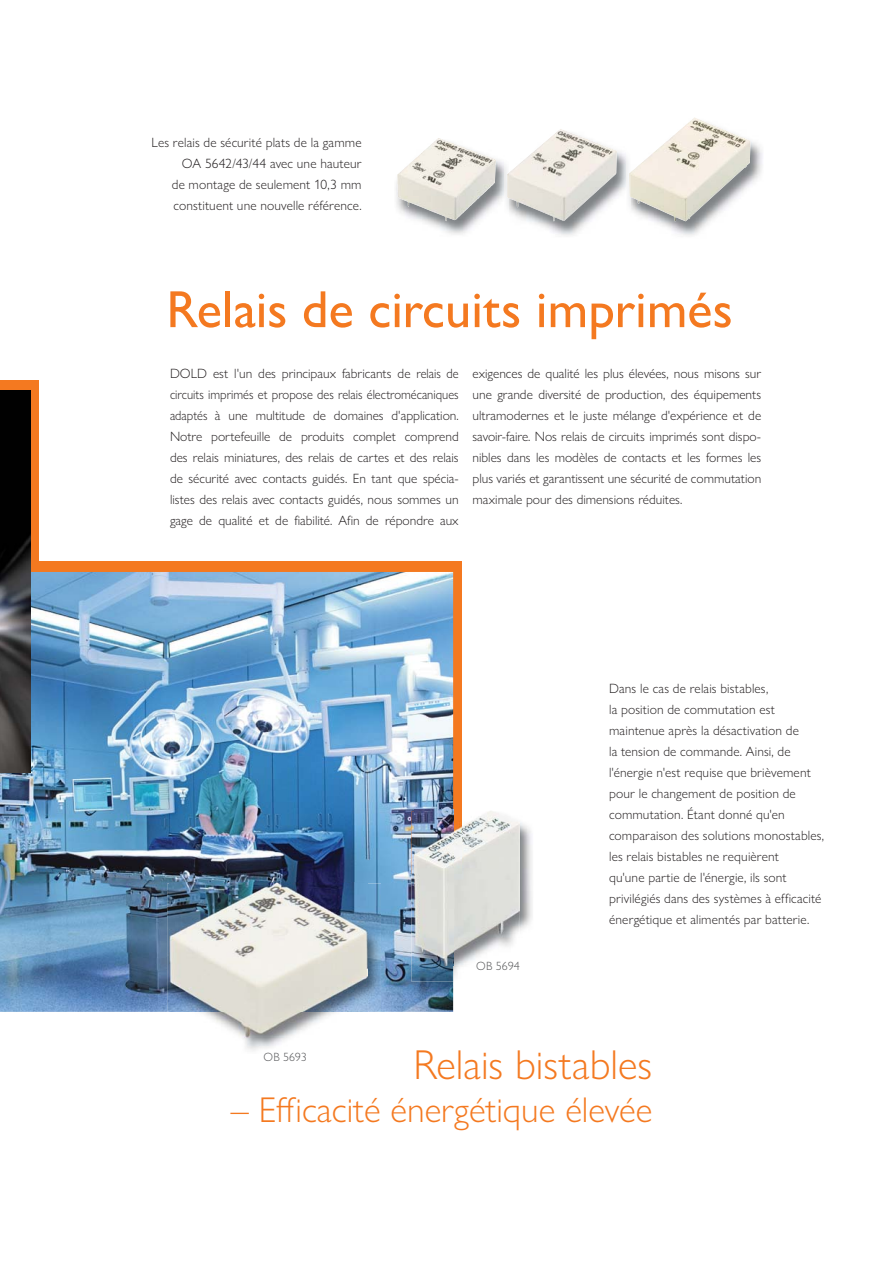
<style>
.page{position:relative;width:893px;height:1263px;background:#fff}
.page>*{position:absolute;margin:0;border:0;box-sizing:border-box;transform-origin:0 0}
.t1{font:500 52.5px "Gill Sans Nova";color:#f47920}
.t2{font:300 42px "Gill Sans Nova";color:#f47920}
.t3{font:300 36px "Gill Sans Nova";color:#f47920}
.t4{font:300 13.5px/21px "Gill Sans Nova";letter-spacing:.01em;color:#231f20;text-align:justify}
.t5{font:300 12px "Gill Sans Nova";letter-spacing:.01em;color:#58595b}
</style>
<div class="page">
<div style="left:0;top:561px;width:462px;height:313px;background:#f47920"></div>
<div style="left:0;top:381px;width:39px;height:312px;background:#f47920"></div>
<img style="left:0;top:572px;width:453px;height:440px">
<img style="left:0;top:390px;width:30px;height:383px">
<img style="left:411px;top:811px;width:121px;height:171px">
<img style="left:414px;top:810px;width:39px;height:1px">
<img style="left:414px;top:811px;width:106px;height:154px">
<img style="left:453px;top:811px;width:9px;height:63px">
<img style="left:167px;top:884px;width:214px;height:167px">
<img style="left:170px;top:882px;width:197px;height:155px">
<img style="left:396px;top:159px;width:108px;height:76px">
<img style="left:397px;top:139px;width:99px;height:82px">
<img style="left:504px;top:151px;width:122px;height:85px">
<img style="left:509px;top:130px;width:108px;height:91px">
<img style="left:507px;top:172px;width:2px;height:26px">
<img style="left:626px;top:141px;width:137px;height:95px">
<img style="left:630px;top:119px;width:120px;height:102px">
<svg style="left:629px;top:172px;width:1px;height:25px"></svg>
<p class="t4" style="left:152px;top:134px;width:211px;text-align:right">Les relais de sécurité plats de la gamme OA 5642/43/44 avec une hauteur<br>de montage de seulement 10,3 mm constituent une nouvelle référence.</p>
<h1 class="t1" style="left:166px;top:278px;width:568px">Relais de circuits imprimés</h1>
<p class="t4" style="left:170px;top:365px;width:290px">DOLD est l'un des principaux fabricants de relais de circuits imprimés et propose des relais électromécaniques adaptés à une multitude de domaines d'application.<br>Notre portefeuille de produits complet comprend des relais miniatures, des relais de cartes et des relais de sécurité avec contacts guidés. En tant que spécia&shy;listes des relais avec contacts guidés, nous sommes un gage de qualité et de fiabilité. Afin de répondre aux</p>
<p class="t4" style="left:473px;top:365px;width:290px">exigences de qualité les plus élevées, nous misons sur une grande diversité de production, des équipements ultramodernes et le juste mélange d'expérience et de savoir-faire. Nos relais de circuits imprimés sont dispo&shy;nibles dans les modèles de contacts et les formes les plus variés et garantissent une sécurité de commutation maximale pour des dimensions réduites.</p>
<p class="t5" style="left:476px;top:962px;width:45px">OB 5694</p>
<p class="t4" style="left:609px;top:679px;width:216px;text-align:left">Dans le cas de relais bistables,<br>la position de commutation est maintenue après la désactivation de<br>la tension de commande. Ainsi, de l'énergie n'est requise que brièvement pour le changement de position de commutation. Étant donné qu'en comparaison des solutions monostables, les relais bistables ne requièrent<br>qu'une partie de l'énergie, ils sont privilégiés dans des systèmes à efficacité énergétique et alimentés par batterie.</p>
<h2 class="t2" style="left:413px;top:1050px;width:240px">Relais bistables</h2>
<h3 class="t3" style="left:231px;top:1097px;width:423px">– Efficacité énergétique élevée</h3>
<p class="t5" style="left:263px;top:1052px;width:45px">OB 5693</p>
</div>
